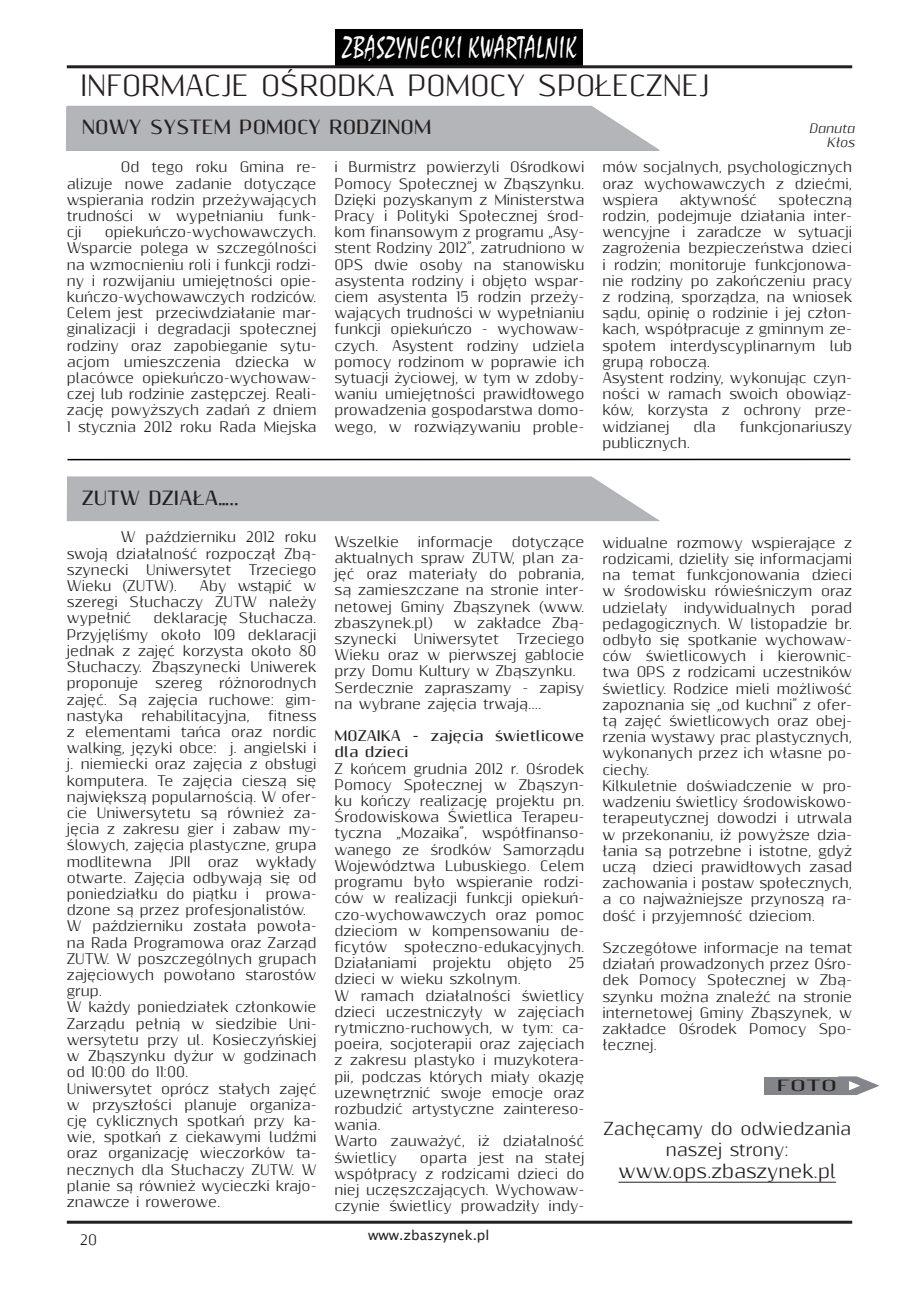
<style>
.page{position:relative;width:919px;height:1289px;background:#fff}
.page>*{position:absolute;margin:0;border:0;box-sizing:border-box;transform-origin:0 0}
.t1{font:29.7px "Staccato 222 BT";color:#fff;scale:.73 1}
.t2{font:27px "Resagnicto";color:#231f20}
.t3{font:700 18px "Resagnicto";color:#231f20}
.t4{font:18px "Resagnicto";color:#231f20}
.t5{font:16.5px/21.6px "Resagnicto";color:#231f20;text-align:center}
.t6{font:700 14.25px "Resagnicto";color:#231f20;scale:1.5 1}
.t7{font:13.5px/16.2px "Resagnicto";color:#231f20;text-align:justify}
.t8{font:700 13.5px/16.2px "Resagnicto";color:#231f20}
.t9{font:13.5px "Lucida Sans Unicode";color:#231f20}
.t10{font:italic 12px/13.5px "Resagnicto";color:#231f20;text-align:right}
</style>
<div class="page">
<hr style="left:67px;top:1220px;width:785px;height:3px;background:#231f20">
<div style="left:335px;top:29px;width:248px;height:38px;background:#000"></div>
<hr style="left:67px;top:65px;width:785px;height:3px;background:#231f20">
<svg style="left:66px;top:105px;width:594px;height:46px;background:#b8b9bc"></svg>
<hr style="left:67px;top:458px;width:783px;height:2px;background:#000">
<svg style="left:66px;top:476px;width:594px;height:45px;background:#b9babd"></svg>
<hr style="left:618px;top:1181px;width:218px;height:1px;background:#231f20">
<img style="left:823px;top:1076px;width:55px;height:19px">
<div style="left:764px;top:1076px;width:85px;height:18px;background:#83858a"></div>
<h1 class="t1" style="left:342px;top:30px;width:323px">ZBASZYNECKI KWARTALNIK</h1>
<h2 class="t2" style="left:80px;top:69px;width:630px">INFORMACJE OŚRODKA POMOCY SPOŁECZNEJ</h2>
<h3 class="t3" style="left:82px;top:116px;width:30px">NOWY</h3>
<h3 class="t3" style="left:150px;top:116px;width:14px">SYS</h3>
<h3 class="t3" style="left:189px;top:116px;width:28px">TEM</h3>
<h3 class="t3" style="left:239px;top:116px;width:15px">POMOCY</h3>
<h3 class="t3" style="left:329px;top:116px;width:14px">RODZINOM</h3>
<p class="t7" style="left:67px;top:159px;width:251px;text-indent:54px">Od tego roku Gmina re&shy;alizuje nowe zadanie dotyczące wspierania rodzin przeżywających trudności w wypełnianiu funk&shy;cji</p>
<p class="t10" style="left:809px;top:122px;width:47px">Danuta<br>Kłos</p>
<p class="t7" style="left:334px;top:159px;width:251px">i Burmistrz powierzyli Ośrodkowi Pomocy Społecznej w Zbąszynku.<br>Dzięki pozyskanym z Ministerstwa Pracy i Polityki Społecznej środ&shy;kom finansowym z programu „Asy&shy;stent Rodziny 2012”, zatrudniono w OPS dwie osoby na stanowisku asystenta rodziny i objęto wspar&shy;ciem asystenta 15 rodzin przeży&shy;wających trudności w wypełnianiu funkcji opiekuńczo - wychowaw&shy;czych. Asystent rodziny udziela pomocy rodzinom w poprawie ich sytuacji życiowej, w tym w zdoby&shy;waniu umiejętności prawidłowego prowadzenia gospodarstwa domo&shy;wego, w rozwiązywaniu proble-</p>
<p class="t7" style="left:602px;top:159px;width:251px">mów socjalnych, psychologicznych oraz wychowawczych z dziećmi, wspiera</p>
<p class="t7" style="left:602px;top:192px;width:251px;text-align:left;text-indent:176px">społeczną rodzin, podejmuje działania inter&shy;wencyjne i zaradcze w sytuacji zagrożenia bezpieczeństwa dzieci i rodzin; monitoruje funkcjonowa&shy;nie rodziny po zakończeniu pracy z rodziną, sporządza, na wniosek sądu, opinię o rodzinie i jej człon&shy;kach, współpracuje z gminnym ze&shy;społem interdyscyplinarnym lub grupą roboczą.<br>Asystent rodziny, wykonując czyn&shy;ności w ramach swoich obowiąz&shy;ków, korzysta z ochrony prze&shy;widzianej</p>
<p class="t7" style="left:679px;top:192px;width:79px">aktywność</p>
<p class="t7" style="left:67px;top:224px;width:251px;text-indent:38px">opiekuńczo-wychowawczych.<br>Wsparcie polega w szczególności na wzmocnieniu roli i funkcji rodzi&shy;ny i rozwijaniu umiejętności opie&shy;kuńczo-wychowawczych rodziców.<br>Celem jest przeciwdziałanie mar&shy;ginalizacji i degradacji społecznej rodziny oraz zapobieganie sytu&shy;acjom umieszczenia dziecka w placówce opiekuńczo-wychowaw&shy;czej lub rodzinie zastępczej. Reali&shy;zację powyższych zadań z dniem 1 stycznia 2012 roku Rada Miejska</p>
<p class="t7" style="left:693px;top:419px;width:24px">dla</p>
<p class="t7" style="left:739px;top:419px;width:114px">funkcjonariuszy</p>
<h3 class="t3" style="left:82px;top:486px;width:158px">ZUTW DZIAŁA…..</h3>
<p class="t7" style="left:67px;top:529px;width:251px;text-indent:54px">W październiku 2012 roku swoją działalność rozpoczął Zbą&shy;szynecki</p>
<p class="t7" style="left:146px;top:562px;width:86px">Uniwersytet</p>
<p class="t7" style="left:248px;top:562px;width:70px">Trzeciego</p>
<p class="t7" style="left:67px;top:578px;width:112px">Wieku (ZUTW).</p>
<p class="t7" style="left:67px;top:578px;width:251px;text-indent:133px">Aby wstąpić w szeregi Słuchaczy ZUTW należy wypełnić</p>
<p class="t7" style="left:67px;top:610px;width:251px;text-indent:87px">deklarację Słuchacza.<br>Przyjęliśmy około 109 deklaracji jednak z zajęć korzysta około 80<br>Słuchaczy. Zbąszynecki Uniwerek proponuje szereg różnorodnych zajęć. Są zajęcia ruchowe: gim&shy;nastyka</p>
<p class="t7" style="left:67px;top:708px;width:251px;text-indent:201px">fitness z elementami tańca oraz nordic walking, języki obce: j. angielski i j. niemiecki oraz zajęcia z obsługi komputera. Te zajęcia cieszą się największą popularnością. W ofer&shy;cie Uniwersytetu są również za&shy;jęcia z zakresu gier i zabaw my&shy;ślowych, zajęcia plastyczne, grupa modlitewna</p>
<p class="t7" style="left:141px;top:708px;width:110px">rehabilitacyjna,</p>
<p class="t7" style="left:67px;top:853px;width:251px;text-align:left;text-indent:189px">wykłady otwarte. Zajęcia odbywają się od poniedziałku do piątku i prowa&shy;dzone są przez profesjonalistów.<br>W październiku została powoła&shy;na Rada Programowa oraz Zarząd<br>ZUTW. W poszczególnych grupach zajęciowych powołano starostów grup.<br>W każdy poniedziałek członkowie<br>Zarządu pełnią w siedzibie Uni&shy;wersytetu przy ul. Kosieczyńskiej w Zbąszynku dyżur w godzinach od 10:00 do 11:00.<br>Uniwersytet oprócz stałych zajęć w przyszłości planuje organiza&shy;cję cyklicznych spotkań przy ka&shy;wie, spotkań z ciekawymi ludźmi oraz organizację wieczorków ta&shy;necznych dla Słuchaczy ZUTW. W planie są również wycieczki krajo&shy;znawcze i rowerowe.</p>
<p class="t7" style="left:169px;top:853px;width:23px">JPII</p>
<p class="t7" style="left:208px;top:853px;width:32px">oraz</p>
<p class="t7" style="left:80px;top:1232px;width:18px">20</p>
<p class="t7" style="left:334px;top:534px;width:251px;text-indent:177px">dotyczące aktualnych spraw ZUTW, plan za&shy;jęć oraz materiały do pobrania, są zamieszczane na stronie inter&shy;netowej Gminy Zbąszynek (www. zbaszynek.pl)</p>
<p class="t7" style="left:334px;top:534px;width:66px">Wszelkie</p>
<p class="t7" style="left:417px;top:534px;width:77px">informacje</p>
<p class="t7" style="left:453px;top:615px;width:132px">w zakładce Zbą-</p>
<p class="t7" style="left:334px;top:631px;width:63px">szynecki</p>
<p class="t7" style="left:414px;top:631px;width:86px">Uniwersytet</p>
<p class="t7" style="left:334px;top:631px;width:251px;text-align:left;text-indent:182px">Trzeciego<br>Wieku oraz w pierwszej gablocie przy Domu Kultury w Zbąszynku.<br>Serdecznie zapraszamy - zapisy na wybrane zajęcia trwają....</p>
<p class="t8" style="left:334px;top:728px;width:251px">MOZAIKA - ZAJĘCIA ŚWIETLICOWE<br>DLA DZIECI</p>
<p class="t7" style="left:334px;top:760px;width:251px;text-align:left">Z końcem grudnia 2012 r. Ośrodek<br>Pomocy Społecznej w Zbąszyn&shy;ku kończy realizację projektu pn.<br>Środowiskowa Świetlica Terapeu&shy;tyczna „Mozaika”, współfinanso&shy;wanego ze środków Samorządu<br>Województwa Lubuskiego. Celem programu było wspieranie rodzi&shy;ców w realizacji funkcji opiekuń&shy;czo-wychowawczych oraz pomoc dzieciom w kompensowaniu de&shy;ficytów społeczno-edukacyjnych.<br>Działaniami projektu objęto 25 dzieci w wieku szkolnym.<br>W ramach działalności świetlicy dzieci uczestniczyły w zajęciach rytmiczno-ruchowych, w tym: ca&shy;poeira, socjoterapii oraz zajęciach z zakresu plastyko i muzykotera&shy;pii, podczas których miały okazję uzewnętrznić swoje emocje oraz rozbudzić artystyczne zaintereso&shy;wania.<br>Warto zauważyć, iż działalność świetlicy</p>
<p class="t7" style="left:334px;top:1149px;width:251px;text-indent:85px">oparta jest na stałej współpracy z rodzicami dzieci do niej uczęszczających. Wychowaw&shy;czynie świetlicy prowadziły indy-</p>
<p class="t9" style="left:368px;top:1224px;width:123px">www.zbaszynek.pl</p>
<p class="t7" style="left:602px;top:435px;width:89px">publicznych.</p>
<p class="t7" style="left:602px;top:535px;width:251px;text-align:left">widualne rozmowy wspierające z rodzicami, dzieliły się informacjami na temat funkcjonowania dzieci w środowisku rówieśniczym oraz udzielały indywidualnych porad pedagogicznych. W listopadzie br. odbyło się spotkanie wychowaw&shy;ców świetlicowych i kierownic&shy;twa OPS z rodzicami uczestników świetlicy. Rodzice mieli możliwość zapoznania się „od kuchni” z ofer&shy;tą zajęć świetlicowych oraz obej&shy;rzenia wystawy prac plastycznych, wykonanych przez ich własne po&shy;ciechy.<br>Kilkuletnie doświadczenie w pro&shy;wadzeniu świetlicy środowiskowo&shy;terapeutycznej dowodzi i utrwala w przekonaniu, iż powyższe dzia&shy;łania są potrzebne i istotne, gdyż uczą dzieci prawidłowych zasad zachowania i postaw społecznych, a co najważniejsze przynoszą ra&shy;dość i przyjemność dzieciom.</p>
<p class="t7" style="left:602px;top:940px;width:251px">Szczegółowe informacje na temat działań prowadzonych przez Ośro&shy;dek Pomocy Społecznej w Zbą&shy;szynku można znaleźć na stronie internetowej Gminy Zbąszynek, w zakładce Ośrodek Pomocy Spo&shy;łecznej.</p>
<p class="t6" style="left:776px;top:1076px;width:39px">FOTO</p>
<p class="t5" style="left:603px;top:1118px;width:249px">Zachęcamy do odwiedzania naszej strony:</p>
<h3 class="t4" style="left:618px;top:1159px;width:219px">www.ops.zbaszynek.pl</h3>
</div>
